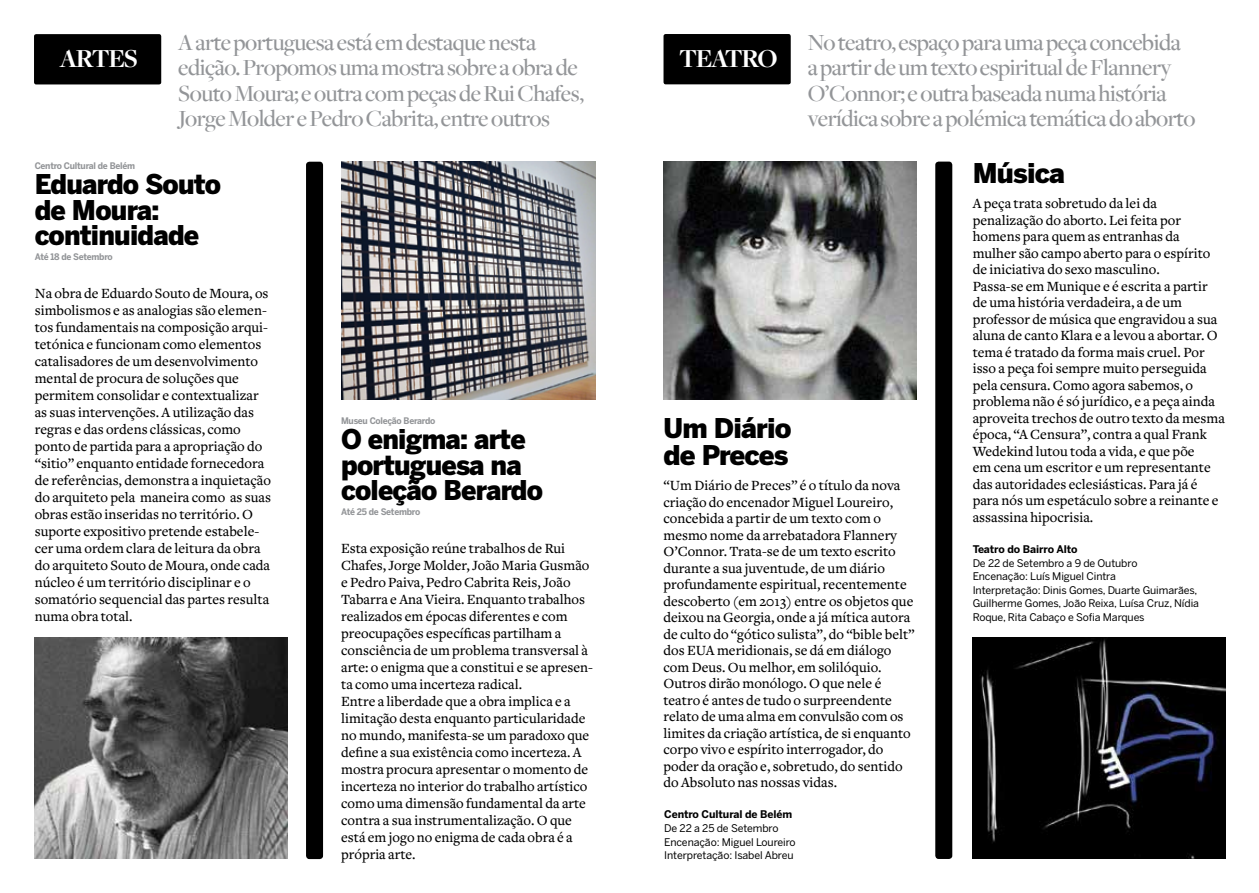
<style>
.page{position:relative;width:1259px;height:893px;background:#fff}
.page>*{position:absolute;margin:0;border:0;box-sizing:border-box;transform-origin:0 0}
.t1{font:900 27px/25.5px "Benton Sans";letter-spacing:-.03em;color:#000}
.t2{font:700 27px "Freight Disp";letter-spacing:-.05em;color:#fff}
.t3{font:500 24px/25.5px "Freight Disp";letter-spacing:-.02em;color:#939598}
.t4{font:500 14.7px/16.5px "Freight Text";color:#000}
.t5{font:10.5px/13.5px "Benton Sans";letter-spacing:-.01em;color:#000}
.t6{font:700 10.5px "Benton Sans";letter-spacing:-.01em;color:#000}
.t7{font:700 9px "Benton Sans";letter-spacing:-.03em;color:#939598;scale:.95 1}
</style>
<div class="page">
<div style="left:663px;top:34px;width:127px;height:50px;background:#000;border-radius:2px"></div>
<div style="left:935px;top:162px;width:17px;height:697px;background:#000;border-radius:3px"></div>
<img style="left:972px;top:638px;width:253px;height:221px">
<img style="left:663px;top:162px;width:253px;height:238px">
<div style="left:34px;top:34px;width:127px;height:50px;background:#000;border-radius:2px"></div>
<div style="left:306px;top:162px;width:17px;height:697px;background:#000;border-radius:3px"></div>
<img style="left:341px;top:162px;width:254px;height:238px">
<img style="left:35px;top:638px;width:253px;height:221px">
<h1 class="t2" style="left:60px;top:44px;width:80px">ARTES</h1>
<h2 class="t3" style="left:178px;top:30px;width:407px">A arte portuguesa está em destaque nesta edição. Propomos uma mostra sobre a obra de Souto Moura; e outra com peças de Rui Chafes, Jorge Molder e Pedro Cabrita, entre outros</h2>
<p class="t7" style="left:35px;top:160px;width:107px">Centro Cultural de Belém</p>
<h1 class="t1" style="left:35px;top:171px;width:188px">Eduardo Souto de Moura: continuidade</h1>
<p class="t7" style="left:35px;top:252px;width:84px">Até 18 de Setembro</p>
<p class="t4" style="left:35px;top:285px;width:238px;line-height:17px">Na obra de Eduardo Souto de Moura, os simbolismos e as analogias são elemen&shy;tos fundamentais na composição arqui&shy;tetónica e funcionam como elementos catalisadores de um desenvolvimento mental de procura de soluções que permitem consolidar e contextualizar as suas intervenções. A utilização das regras e das ordens clássicas, como ponto de partida para a apropriação do “sitio” enquanto entidade fornecedora de referências, demonstra a inquietação do arquiteto pela maneira como as suas obras estão inseridas no território. O suporte expositivo pretende estabele&shy;cer uma ordem clara de leitura da obra do arquiteto Souto de Moura, onde cada núcleo é um território disciplinar e o somatório sequencial das partes resulta numa obra total.</p>
<p class="t7" style="left:341px;top:415px;width:101px">Museu Coleção Berardo</p>
<h1 class="t1" style="left:341px;top:426px;width:203px">O enigma: arte portuguesa na coleção Berardo</h1>
<p class="t7" style="left:341px;top:507px;width:85px">Até 25 de Setembro</p>
<p class="t4" style="left:341px;top:540px;width:253px;line-height:17px">Esta exposição reúne trabalhos de Rui Chafes, Jorge Molder, João Maria Gusmão e Pedro Paiva, Pedro Cabrita Reis, João Tabarra e Ana Vieira. Enquanto trabalhos realizados em épocas diferentes e com preocupações específicas partilham a consciência de um problema transversal à arte: o enigma que a constitui e se apresen&shy;ta como uma incerteza radical.<br>Entre a liberdade que a obra implica e a limitação desta enquanto particularidade no mundo, manifesta-se um paradoxo que define a sua existência como incerteza. A mostra procura apresentar o momento de incerteza no interior do trabalho artístico como uma dimensão fundamental da arte contra a sua instrumentalização. O que está em jogo no enigma de cada obra é a própria arte.</p>
<h1 class="t2" style="left:679px;top:44px;width:100px">TEATRO</h1>
<h2 class="t3" style="left:807px;top:30px;width:389px">No teatro, espaço para uma peça concebida a partir de um texto espiritual de Flannery O’Connor; e outra baseada numa história verídica sobre a polémica temática do aborto</h2>
<h1 class="t1" style="left:663px;top:414px;width:130px;line-height:27px">Um Diário de Preces</h1>
<p class="t4" style="left:663px;top:478px;width:253px">“Um Diário de Preces” é o título da nova criação do encenador Miguel Loureiro, concebida a partir de um texto com o mesmo nome da arrebatadora Flannery O’Connor. Trata-se de um texto escrito durante a sua juventude, de um diário profundamente espiritual, recentemente descoberto (em 2013) entre os objetos que deixou na Georgia, onde a já mítica autora de culto do “gótico sulista”, do “bible belt” dos EUA meridionais, se dá em diálogo com Deus. Ou melhor, em solilóquio.<br>Outros dirão monólogo. O que nele é teatro é antes de tudo o surpreendente relato de uma alma em convulsão com os limites da criação artística, de si enquanto corpo vivo e espírito interrogador, do poder da oração e, sobretudo, do sentido do Absoluto nas nossas vidas.</p>
<p class="t6" style="left:664px;top:808px;width:129px">Centro Cultural de Belém</p>
<p class="t5" style="left:664px;top:821px;width:133px">De 22 a 25 de Setembro<br>Encenação: Miguel Loureiro<br>Interpretação: Isabel Abreu</p>
<h1 class="t1" style="left:972px;top:160px;width:94px">Música</h1>
<p class="t4" style="left:972px;top:195px;width:254px">A peça trata sobretudo da lei da penalização do aborto. Lei feita por homens para quem as entranhas da mulher são campo aberto para o espírito de iniciativa do sexo masculino.<br>Passa-se em Munique e é escrita a partir de uma história verdadeira, a de um professor de música que engravidou a sua aluna de canto Klara e a levou a abortar. O tema é tratado da forma mais cruel. Por isso a peça foi sempre muito perseguida pela censura. Como agora sabemos, o problema não é só jurídico, e a peça ainda aproveita trechos de outro texto da mesma época, “A Censura”, contra a qual Frank Wedekind lutou toda a vida, e que põe<br>em cena um escritor e um representante das autoridades eclesiásticas. Para já é para nós um espetáculo sobre a reinante e assassina hipocrisia.</p>
<p class="t6" style="left:972px;top:543px;width:106px">Teatro do Bairro Alto</p>
<p class="t5" style="left:972px;top:556px;width:228px">De 22 de Setembro a 9 de Outubro<br>Encenação: Luís Miguel Cintra<br>Interpretação: Dinis Gomes, Duarte Guimarães, Guilherme Gomes, João Reixa, Luísa Cruz, Nídia Roque, Rita Cabaço e Sofia Marques</p>
</div>
